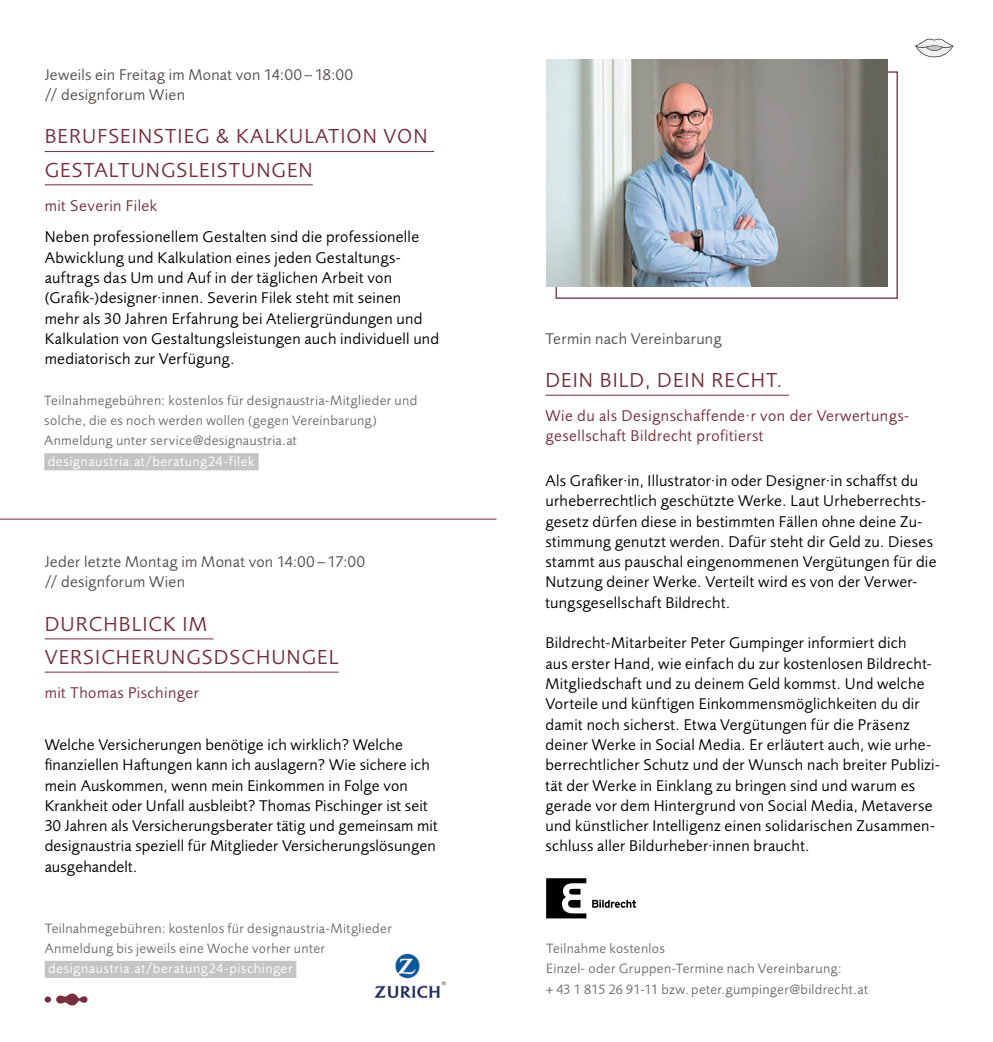
<style>
.page{position:relative;width:993px;height:1042px;background:#fff}
.page>*{position:absolute;margin:0;border:0;box-sizing:border-box;transform-origin:0 0}
.t1{font:21px/33.2px "Foundry Sans";letter-spacing:.05em;color:#782e3e}
.t2{font:16.1px/20.3px "Foundry Sans";letter-spacing:.015em;color:#000}
.t3{font:16.1px/20.3px "Foundry Sans";letter-spacing:.02em;color:#57514d}
.t4{font:16.1px/19.2px "Foundry Sans";letter-spacing:.03em;color:#782e3e}
.t5{font:14px/20.3px "Foundry Sans";letter-spacing:.025em;color:#716e6b}
.t6{font:14px "Foundry Sans";letter-spacing:.045em;color:#fff}
</style>
<div class="page">
<hr style="left:45px;top:151px;width:389px;height:1px;background:#782e3e">
<hr style="left:45px;top:184px;width:268px;height:1px;background:#782e3e">
<svg style="left:915px;top:38px;width:38px;height:19px"></svg>
<svg style="left:45px;top:993px;width:42px;height:12px"></svg>
<div style="left:44px;top:453px;width:214px;height:17px;background:#c6c4c2"></div>
<hr style="left:45px;top:638px;width:168px;height:1px;background:#782e3e">
<hr style="left:45px;top:671px;width:293px;height:1px;background:#782e3e">
<div style="left:45px;top:961px;width:251px;height:17px;background:#c6c4c2"></div>
<img style="left:374px;top:953px;width:72px;height:46px">
<hr style="left:0;top:518px;width:496px;height:2px;background:#782e3e">
<hr style="left:545px;top:395px;width:243px;height:1px;background:#782e3e">
<img style="left:546px;top:60px;width:341px;height:227px">
<svg style="left:592px;top:899px;width:43px;height:9px"></svg>
<svg style="left:546px;top:878px;width:40px;height:40px"></svg>
<p class="t3" style="left:45px;top:65px;width:309px">Jeweils ein Freitag im Monat von 14:00 – 18:00 // designforum Wien</p>
<h1 class="t1" style="left:45px;top:120px;width:384px">BERUFSEINSTIEG &amp; KALKULATION VON<br>GESTALTUNGSLEISTUNGEN</h1>
<p class="t4" style="left:45px;top:196px;width:114px">mit Severin Filek</p>
<p class="t2" style="left:45px;top:227px;width:396px">Neben professionellem Gestalten sind die professionelle Abwicklung und Kalkulation eines jeden Gestaltungs&shy;auftrags das Um und Auf in der täglichen Arbeit von (Grafik-)designer·innen. Severin Filek steht mit seinen mehr als 30 Jahren Erfahrung bei Ateliergründungen und Kalkulation von Gestaltungsleistungen auch individuell und mediatorisch zur Verfügung.</p>
<p class="t5" style="left:44px;top:390px;width:374px">Teilnahmegebühren: kostenlos für designaustria-Mitglieder und solche, die es noch werden wollen (gegen Vereinbarung)<br>Anmeldung unter service@designaustria.at</p>
<p class="t6" style="left:48px;top:453px;width:208px">designaustria.at/beratung24-filek</p>
<p class="t3" style="left:45px;top:552px;width:322px">Jeder letzte Montag im Monat von 14:00 – 17:00 // designforum Wien</p>
<h1 class="t1" style="left:45px;top:607px;width:295px">DURCHBLICK IM<br>VERSICHERUNGSDSCHUNGEL</h1>
<p class="t4" style="left:45px;top:683px;width:156px">mit Thomas Pischinger</p>
<p class="t2" style="left:45px;top:735px;width:394px">Welche Versicherungen benötige ich wirklich? Welche finanziellen Haftungen kann ich auslagern? Wie sichere ich mein Auskommen, wenn mein Einkommen in Folge von Krankheit oder Unfall ausbleibt? Thomas Pischinger ist seit 30 Jahren als Versicherungsberater tätig und gemeinsam mit designaustria speziell für Mitglieder Versicherungslösungen ausgehandelt.</p>
<p class="t5" style="left:45px;top:918px;width:348px">Teilnahmegebühren: kostenlos für designaustria-Mitglieder<br>Anmeldung bis jeweils eine Woche vorher unter</p>
<p class="t6" style="left:48px;top:961px;width:246px">designaustria.at/beratung24-pischinger</p>
<p class="t3" style="left:545px;top:329px;width:178px">Termin nach Vereinbarung</p>
<h1 class="t1" style="left:545px;top:364px;width:238px">DEIN BILD, DEIN RECHT.</h1>
<p class="t4" style="left:545px;top:406px;width:364px">Wie du als Designschaffende·r von der Verwertungs&shy;gesellschaft Bildrecht profitierst</p>
<p class="t2" style="left:545px;top:471px;width:392px">Als Grafiker·in, Illustrator·in oder Designer·in schaffst du urheberrechtlich geschützte Werke. Laut Urheberrechts&shy;gesetz dürfen diese in bestimmten Fällen ohne deine Zu&shy;stimmung genutzt werden. Dafür steht dir Geld zu. Dieses stammt aus pauschal eingenommenen Vergütungen für die Nutzung deiner Werke. Verteilt wird es von der Verwer&shy;tungsgesellschaft Bildrecht.</p>
<p class="t2" style="left:545px;top:633px;width:396px">Bildrecht-Mitarbeiter Peter Gumpinger informiert dich<br>aus erster Hand, wie einfach du zur kostenlosen Bildrecht-Mitgliedschaft und zu deinem Geld kommst. Und welche Vorteile und künftigen Einkommensmöglichkeiten du dir damit noch sicherst. Etwa Vergütungen für die Präsenz deiner Werke in Social Media. Er erläutert auch, wie urhe&shy;berrechtlicher Schutz und der Wunsch nach breiter Publizi&shy;tät der Werke in Einklang zu bringen sind und warum es gerade vor dem Hintergrund von Social Media, Metaverse und künstlicher Intelligenz einen solidarischen Zusammen&shy;schluss aller Bildurheber·innen braucht.</p>
<p class="t5" style="left:546px;top:938px;width:323px">Teilnahme kostenlos<br>Einzel- oder Gruppen-Termine nach Vereinbarung:<br>+ 43 1 815 26 91-11 bzw. peter.gumpinger@bildrecht.at</p>
</div>
